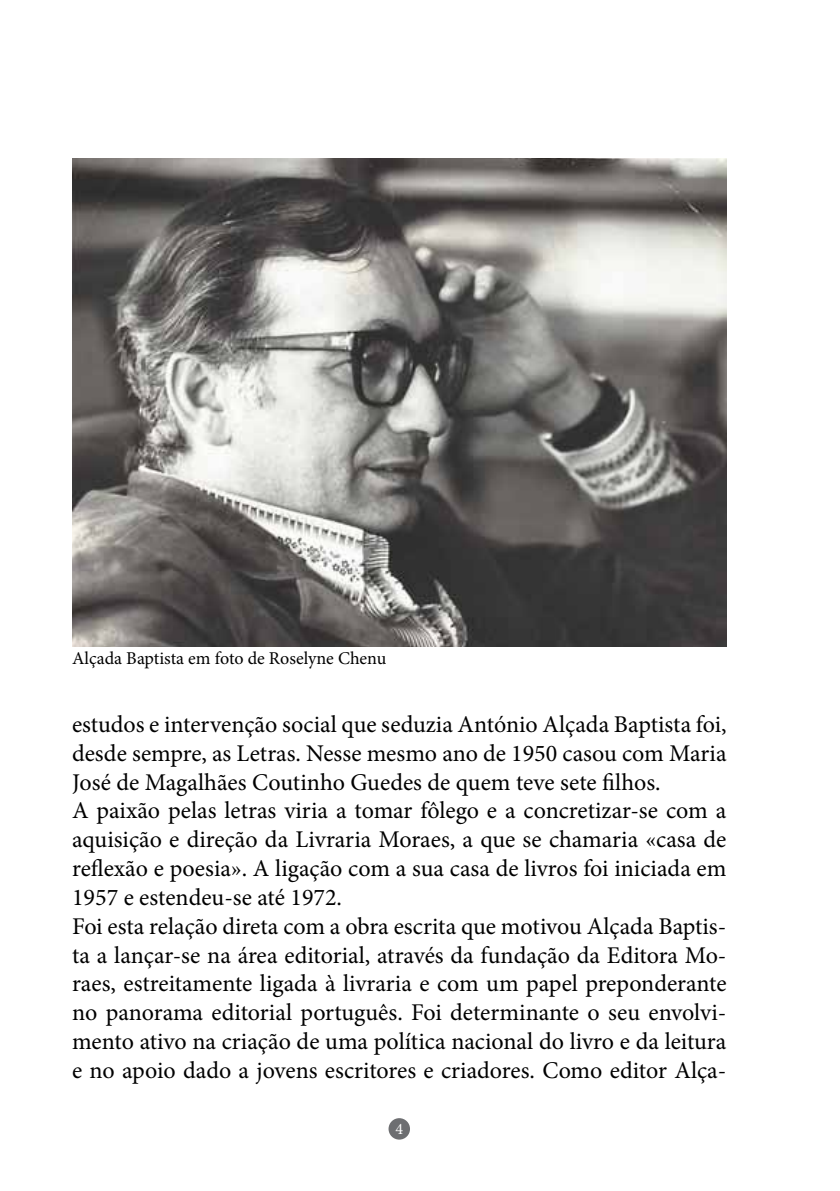
<style>
.page{position:relative;width:840px;height:1191px;background:#fff}
.page>*{position:absolute;margin:0;border:0;box-sizing:border-box;transform-origin:0 0}
.t1{font:24px/28.8px "Minion Pro";color:#000}
.t2{font:18px "Minion Pro";color:#000}
.t3{font:16px "Minion Pro";color:#fff}
</style>
<div class="page">
<div style="left:388px;top:1118px;width:22px;height:21px;background:#6d6e71;border-radius:50%"></div>
<img style="left:72px;top:159px;width:654px;height:487px">
<p class="t2" style="left:72px;top:646px;width:315px">Alçada Baptista em foto de Roselyne Chenu</p>
<p class="t1" style="left:72px;top:710px;width:655px">estudos e intervenção social que seduzia António Alçada Baptista foi, desde sempre, as Letras. Nesse mesmo ano de 1950 casou com Maria José de Magalhães Coutinho Guedes de quem teve sete filhos.<br>A paixão pelas letras viria a tomar fôlego e a concretizar-se com a aquisição e direção da Livraria Moraes, a que se chamaria «casa de reflexão e poesia». A ligação com a sua casa de livros foi iniciada em 1957 e estendeu-se até 1972.<br>Foi esta relação direta com a obra escrita que motivou Alçada Baptis&shy;ta a lançar-se na área editorial, através da fundação da Editora Mo&shy;raes, estreitamente ligada à livraria e com um papel preponderante no panorama editorial português. Foi determinante o seu envolvi&shy;mento ativo na criação de uma política nacional do livro e da leitura e no apoio dado a jovens escritores e criadores. Como editor Alça-</p>
<p class="t3" style="left:395px;top:1117px;width:9px">4</p>
</div>
